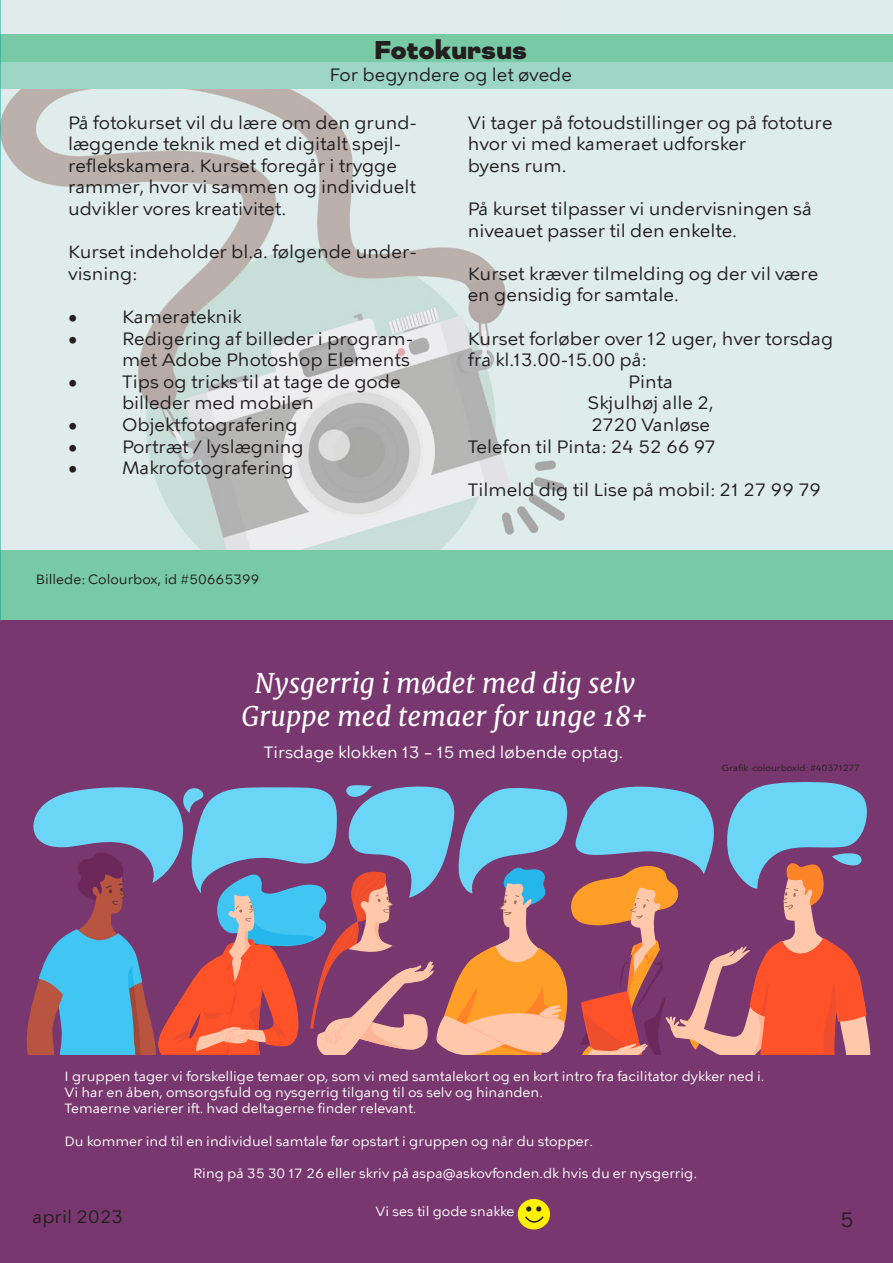
<style>
.page{position:relative;width:893px;height:1263px;background:#fff}
.page>*{position:absolute;margin:0;border:0;box-sizing:border-box;transform-origin:0 0}
.t1{font:45px "Minion Pro";color:#231f20}
.t2{font:900 30px "Bicyclette";color:#231f20}
.t3{font:italic 27px/32.4px "Merriweather";color:#fff;text-align:center}
.t4{font:21px "KBH Tekst 2";color:#231f20}
.t5{font:18px/21.6px "KBH Tekst 2";color:#231f20}
.t6{font:16.5px "KBH Tekst 2";color:#fff}
.t7{font:13.5px "KBH Tekst 2";color:#fff}
.t8{font:13.5px "KBH Tekst";color:#fff}
.t9{font:13.5px "KBH Tekst 2";color:#231f20}
.t10{font:9px "KBH Tekst";color:#231f20}
.s1{font-family:"KBH Tekst"}
</style>
<div class="page">
<img style="left:0;top:0;width:570px;height:550px">
<div style="left:570px;top:0;width:323px;height:621px;background:#dfecec"></div>
<div style="left:0;top:34px;width:893px;height:28px;background:#78c9a5"></div>
<div style="left:0;top:550px;width:893px;height:71px;background:#78c9a5"></div>
<div style="left:0;top:62px;width:893px;height:27px;background:#9ed6c6"></div>
<div style="left:0;top:621px;width:893px;height:642px;background:#78376f"></div>
<svg style="left:26px;top:782px;width:845px;height:273px"></svg>
<div style="left:518px;top:1199px;width:32px;height:30px;background:#fff101;border-radius:50%"></div>
<svg style="left:524px;top:1216px;width:21px;height:12px"></svg>
<h2 class="t2" style="left:374px;top:32px;width:154px">Fotokursus</h2>
<p class="t5" style="left:329px;top:64px;width:244px">For begyndere og let øvede</p>
<p class="t5" style="left:68px;top:111px;width:351px">På fotokurset vil du lære om den grund&shy;læggende teknik med et digitalt spejl-</p>
<p class="t5" style="left:68px;top:155px;width:349px"><span class="s1">reflekskamera. Kurset foregår i trygge </span>rammer, hvor vi sammen og individuelt udvikler vores kreativitet.</p>
<p class="t5" style="left:68px;top:241px;width:350px">Kurset indeholder bl.a. følgende under-</p>
<p class="t5" style="left:68px;top:263px;width:71px">visning:</p>
<p class="t5" style="left:68px;top:306px;width:11px">•</p>
<p class="t5" style="left:122px;top:306px;width:121px">Kamerateknik</p>
<p class="t5" style="left:68px;top:327px;width:11px">•</p>
<p class="t5" style="left:122px;top:349px;width:289px">met Adobe Photoshop Elements</p>
<p class="t5" style="left:68px;top:371px;width:11px">•</p>
<p class="t5" style="left:122px;top:371px;width:280px">Tips og tricks til at tage de gode billeder med mobilen</p>
<p class="t5" style="left:68px;top:414px;width:11px">•</p>
<p class="t5" style="left:122px;top:414px;width:177px">Objektfotografering</p>
<p class="t5" style="left:68px;top:435px;width:11px">•</p>
<p class="t5" style="left:122px;top:435px;width:183px">Portræt / lyslægning</p>
<p class="t5" style="left:68px;top:457px;width:11px">•</p>
<p class="t5" style="left:122px;top:457px;width:173px">Makrofotografering</p>
<p class="t5" style="left:122px;top:327px;width:293px">Redigering af billeder i program-</p>
<p class="t9" style="left:36px;top:571px;width:225px">Billede: Colourbox, id #50665399</p>
<p class="t5" style="left:468px;top:111px;width:366px">Vi tager på fotoudstillinger og på fototure hvor vi med kameraet udforsker<br>byens rum.</p>
<p class="t5" style="left:468px;top:198px;width:346px">På kurset tilpasser vi undervisningen så niveauet passer til den enkelte.</p>
<p class="t5" style="left:468px;top:263px;width:352px">Kurset kræver tilmelding og der vil være en gensidig for samtale.</p>
<p class="t5" style="left:468px;top:327px;width:367px">Kurset forløber over 12 uger, hver torsdag fra kl.13.00-15.00 på:</p>
<p class="t5" style="left:628px;top:371px;width:46px">Pinta</p>
<p class="t5" style="left:587px;top:392px;width:128px">Skjulhøj alle 2,<br>2720 Vanløse</p>
<p class="t5" style="left:468px;top:435px;width:250px">Telefon til Pinta: 24 52 66 97</p>
<p class="t5" style="left:468px;top:479px;width:355px">Tilmeld dig til Lise på mobil: 21 27 99 79</p>
<h2 class="t3" style="left:241px;top:667px;width:409px">Nysgerrig i mødet med dig selv<br>Gruppe med temaer for unge 18+</h2>
<p class="t6" style="left:264px;top:741px;width:361px">Tirsdage klokken 13 – 15 med løbende optag.</p>
<p class="t10" style="left:722px;top:762px;width:140px">Grafik colourboxid: #40371277</p>
<p class="t8" style="left:65px;top:1068px;width:701px">I gruppen tager vi forskellige temaer op, som vi med samtalekort og en kort intro fra facilitator dykker ned i.</p>
<p class="t7" style="left:65px;top:1084px;width:480px">Vi har en åben, omsorgsfuld og nysgerrig tilgang til os selv og hinanden.</p>
<p class="t8" style="left:65px;top:1100px;width:353px">Temaerne varierer ift. hvad deltagerne finder relevant.</p>
<p class="t7" style="left:65px;top:1133px;width:530px">Du kommer ind til en individuel samtale før opstart i gruppen og når du stopper.</p>
<p class="t7" style="left:193px;top:1165px;width:505px">Ring på 35 30 17 26 eller skriv på aspa@askovfonden.dk hvis du er nysgerrig.</p>
<p class="t7" style="left:376px;top:1203px;width:140px">Vi ses til gode snakke</p>
<h1 class="t1" style="left:524px;top:1167px;width:22px">..</h1>
<p class="t5" style="left:33px;top:1206px;width:92px">april 2023</p>
<p class="t4" style="left:840px;top:1206px;width:15px">5</p>
</div>
